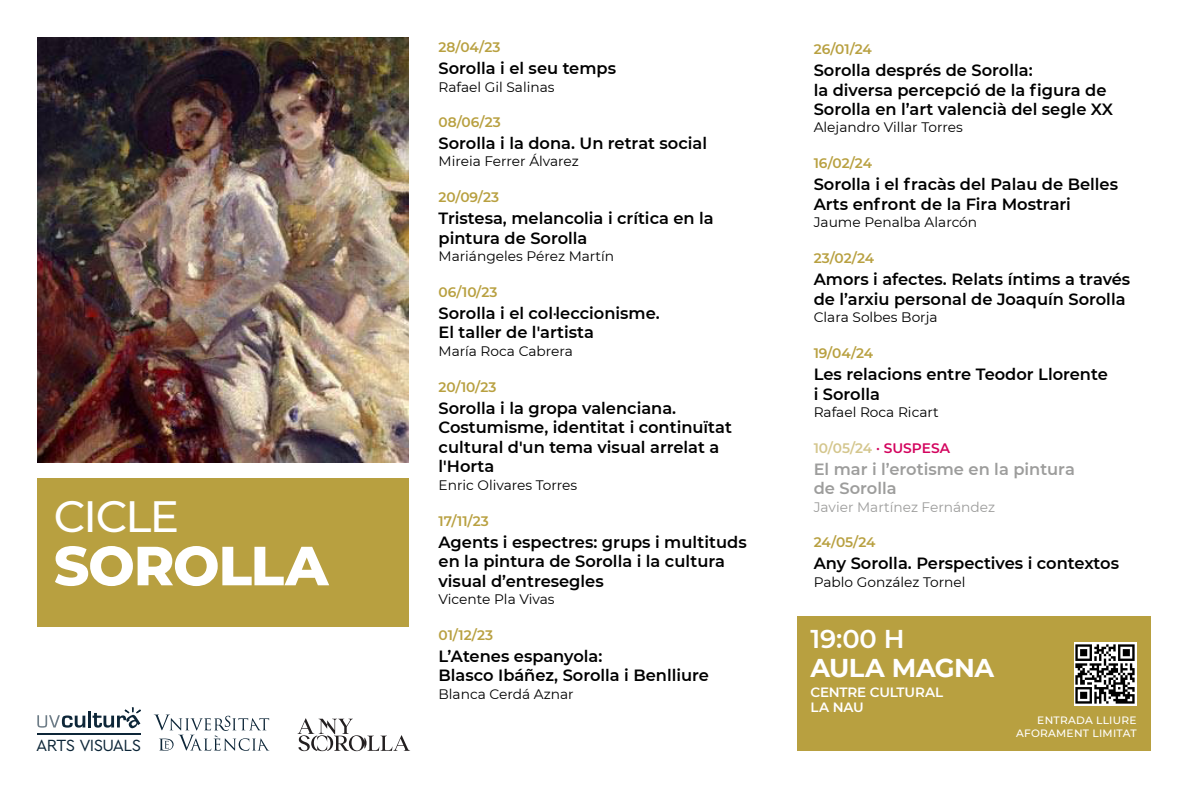
<style>
.page{position:relative;width:1188px;height:788px;background:#fff}
.page>*{position:absolute;margin:0;border:0;box-sizing:border-box;transform-origin:0 0}
.t1{font:800 55px "Montserrat";letter-spacing:-.02em;color:#fff}
.t2{font:500 43.75px "Montserrat";letter-spacing:-.04em;color:#fff}
.t3{font:700 25.75px "Montserrat";letter-spacing:-.015em;color:#fff}
.t4{font:600 25.75px "Montserrat";color:#fff}
.t5{font:16.94px "Cera Basic";letter-spacing:-.04em;color:#0d2638}
.t6{font:600 16.25px/19.5px "Montserrat";color:#000}
.t7{font:600 16.25px/19.5px "Montserrat";color:#9d9d9c}
.t8{font:13.75px "Montserrat";color:#000}
.t9{font:600 13.75px "Montserrat";color:#b8a040}
.t10{font:13.75px "Montserrat";color:#9d9d9c}
.t11{font:600 13.75px "Montserrat";color:#d4c68d}
.t12{font:600 13.5px/15.3px "Montserrat";letter-spacing:-.015em;color:#fff}
.t13{font:500 10.62px/13.9px "Montserrat";letter-spacing:.025em;color:#fff;text-align:right}
.s1{color:#d3045e}
</style>
<div class="page">
<div style="left:38px;top:478px;width:371px;height:149px;background:#b8a040"></div>
<div style="left:797px;top:615px;width:353px;height:135px;background:#b8a040"></div>
<img style="left:38px;top:38px;width:371px;height:424px">
<svg style="left:297px;top:718px;width:113px;height:33px"></svg>
<hr style="left:88px;top:710px;width:3px;height:17px;background:#0d2638">
<svg style="left:93px;top:707px;width:48px;height:21px"></svg>
<svg style="left:37px;top:715px;width:48px;height:12px"></svg>
<hr style="left:37px;top:733px;width:103px;height:1px;background:#0d2638">
<svg style="left:154px;top:714px;width:115px;height:36px"></svg>
<img style="left:1074px;top:642px;width:62px;height:63px">
<h2 class="t2" style="left:54px;top:485px;width:127px">CICLE</h2>
<h1 class="t1" style="left:54px;top:525px;width:276px">SOROLLA</h1>
<p class="t5" style="left:36px;top:735px;width:106px">ARTS VISUALS</p>
<p class="t9" style="left:438px;top:38px;width:63px">28/04/23</p>
<p class="t6" style="left:438px;top:58px;width:179px">Sorolla i el seu temps</p>
<p class="t8" style="left:438px;top:77px;width:117px">Rafael Gil Salinas</p>
<p class="t9" style="left:438px;top:112px;width:64px">08/06/23</p>
<p class="t6" style="left:438px;top:133px;width:270px">Sorolla i la dona. Un retrat social</p>
<p class="t8" style="left:438px;top:152px;width:142px">Mireia Ferrer Álvarez</p>
<p class="t9" style="left:438px;top:187px;width:62px">20/09/23</p>
<p class="t6" style="left:438px;top:208px;width:277px">Tristesa, melancolia i crítica en la pintura de Sorolla</p>
<p class="t8" style="left:438px;top:246px;width:177px">Mariángeles Pérez Martín</p>
<p class="t9" style="left:438px;top:282px;width:60px">06/10/23</p>
<p class="t6" style="left:438px;top:302px;width:223px">Sorolla i el col·leccionisme.<br>El taller de l'artista</p>
<p class="t8" style="left:438px;top:341px;width:136px">María Roca Cabrera</p>
<p class="t9" style="left:438px;top:377px;width:59px">20/10/23</p>
<p class="t6" style="left:438px;top:397px;width:295px">Sorolla i la gropa valenciana.<br>Costumisme, identitat i continuïtat cultural d'un tema visual arrelat a l'Horta</p>
<p class="t8" style="left:438px;top:475px;width:140px">Enric Olivares Torres</p>
<p class="t9" style="left:438px;top:511px;width:52px">17/11/23</p>
<p class="t6" style="left:438px;top:531px;width:310px">Agents i espectres: grups i multituds en la pintura de Sorolla i la cultura visual d’entresegles</p>
<p class="t8" style="left:438px;top:589px;width:117px">Vicente Pla Vivas</p>
<p class="t9" style="left:438px;top:625px;width:56px">01/12/23</p>
<p class="t6" style="left:438px;top:645px;width:272px">L’Atenes espanyola:<br>Blasco Ibáñez, Sorolla i Benlliure</p>
<p class="t8" style="left:438px;top:684px;width:137px">Blanca Cerdá Aznar</p>
<p class="t9" style="left:813px;top:39px;width:60px">26/01/24</p>
<p class="t6" style="left:813px;top:60px;width:301px">Sorolla després de Sorolla:<br>la diversa percepció de la figura de<br>Sorolla en l’art valencià del segle XX</p>
<p class="t8" style="left:813px;top:118px;width:151px">Alejandro Villar Torres</p>
<p class="t9" style="left:813px;top:154px;width:60px">16/02/24</p>
<p class="t6" style="left:813px;top:174px;width:306px">Sorolla i el fracàs del Palau de Belles<br>Arts enfront de la Fira Mostrari</p>
<p class="t8" style="left:813px;top:213px;width:165px">Jaume Penalba Alarcón</p>
<p class="t9" style="left:813px;top:248px;width:62px">23/02/24</p>
<p class="t6" style="left:813px;top:269px;width:318px">Amors i afectes. Relats íntims a través de l’arxiu personal de Joaquín Sorolla</p>
<p class="t8" style="left:813px;top:307px;width:125px">Clara Solbes Borja</p>
<p class="t9" style="left:813px;top:343px;width:61px">19/04/24</p>
<p class="t6" style="left:813px;top:364px;width:295px">Les relacions entre Teodor Llorente i Sorolla</p>
<p class="t8" style="left:813px;top:402px;width:127px">Rafael Roca Ricart</p>
<p class="t11" style="left:813px;top:438px;width:138px">10/05/24 <span class="s1">· SUSPESA</span></p>
<p class="t7" style="left:813px;top:458px;width:263px">El mar i l’erotisme en la pintura de Sorolla</p>
<p class="t10" style="left:813px;top:497px;width:183px">Javier Martínez Fernández</p>
<p class="t9" style="left:813px;top:532px;width:63px">24/05/24</p>
<p class="t6" style="left:813px;top:552px;width:307px">Any Sorolla. Perspectives i contextos</p>
<p class="t8" style="left:813px;top:572px;width:153px">Pablo González Tornel</p>
<h3 class="t4" style="left:810px;top:620px;width:95px">19:00 H</h3>
<h3 class="t3" style="left:810px;top:649px;width:185px">AULA MAGNA</h3>
<p class="t12" style="left:810px;top:684px;width:134px">CENTRE CULTURAL<br>LA NAU</p>
<p class="t13" style="left:1016px;top:712px;width:122px">ENTRADA LLIURE<br>AFORAMENT LIMITAT</p>
</div>
